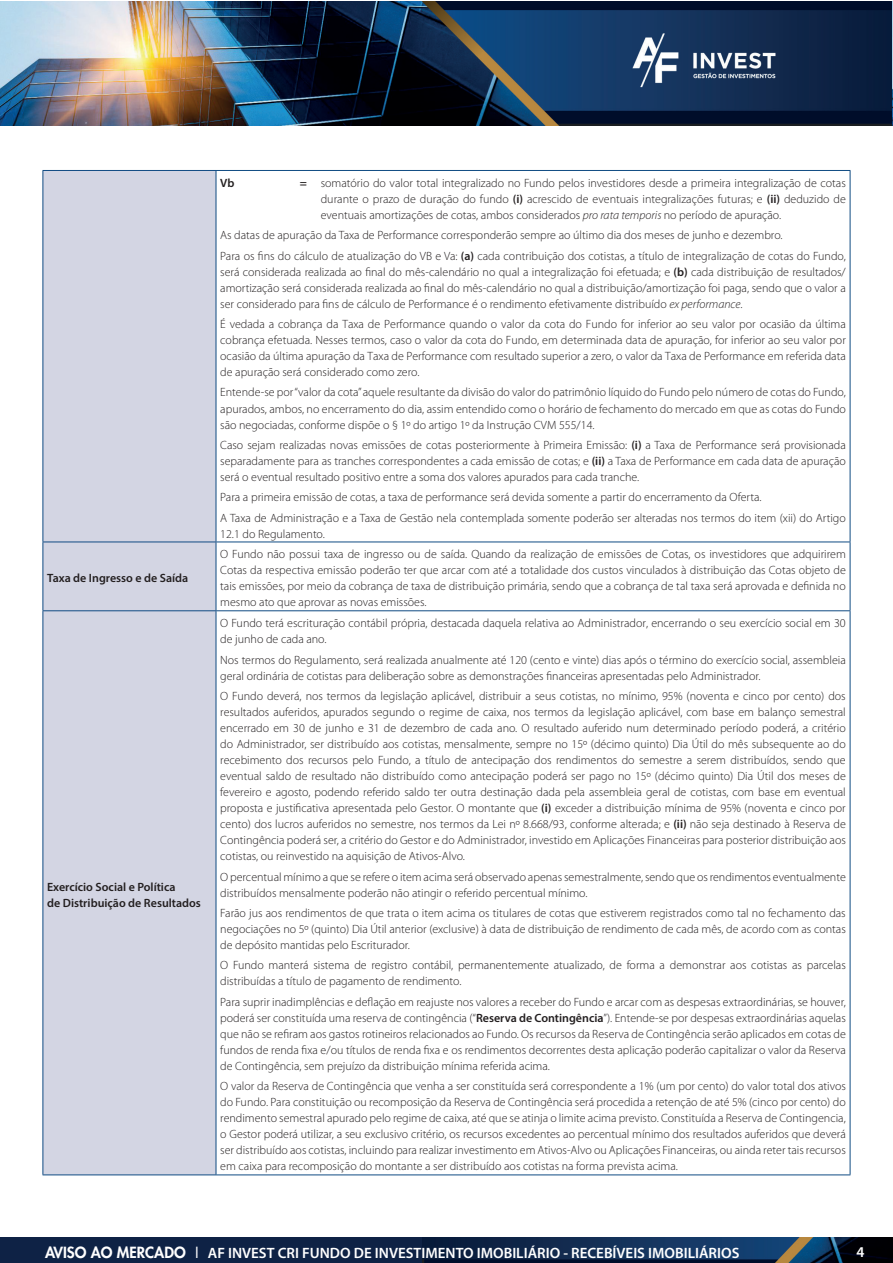
<style>
.page{position:relative;width:893px;height:1263px;background:#fff}
.page>*{position:absolute;margin:0;border:0;box-sizing:border-box;transform-origin:0 0}
.t1{font:600 15px "Myriad Pro";color:#fff}
.t2{font:300 12px/16px "Myriad Pro";color:#231f20;text-align:justify}
.t3{font:600 12px/16px "Myriad Pro";color:#231f20}
.s1{font-weight:600}
.s2{font-style:italic}
.s3{font-family:"Futura";font-weight:800}
.s4{font-family:"Futura";font-weight:400}
</style>
<div class="page">
<img style="left:0;top:1px;width:893px;height:124px">
<div style="left:0;top:1237px;width:893px;height:26px;background:#0e2245"></div>
<img style="left:422px;top:1237px;width:471px;height:26px">
<div style="left:44px;top:171px;width:172px;height:1003px;background:#d3d5e3"></div>
<hr style="left:43px;top:170px;width:173px;height:1px;background:#104b83">
<hr style="left:43px;top:171px;width:1px;height:371px;background:#104b83">
<hr style="left:216px;top:170px;width:634px;height:1px;background:#104b83">
<hr style="left:216px;top:171px;width:1px;height:371px;background:#104b83">
<hr style="left:850px;top:171px;width:1px;height:371px;background:#104b83">
<hr style="left:43px;top:542px;width:173px;height:1px;background:#104b83">
<hr style="left:43px;top:542px;width:1px;height:68px;background:#104b83">
<hr style="left:216px;top:542px;width:634px;height:1px;background:#104b83">
<hr style="left:216px;top:542px;width:1px;height:68px;background:#104b83">
<hr style="left:850px;top:542px;width:1px;height:68px;background:#104b83">
<hr style="left:43px;top:610px;width:173px;height:1px;background:#104b83">
<hr style="left:43px;top:611px;width:1px;height:563px;background:#104b83">
<hr style="left:216px;top:610px;width:634px;height:1px;background:#104b83">
<hr style="left:216px;top:611px;width:1px;height:563px;background:#104b83">
<hr style="left:850px;top:611px;width:1px;height:563px;background:#104b83">
<hr style="left:43px;top:1174px;width:173px;height:1px;background:#104b83">
<hr style="left:216px;top:1174px;width:634px;height:1px;background:#104b83">
<p class="t3" style="left:47px;top:570px;width:143px">Taxa de Ingresso e de Saída</p>
<p class="t3" style="left:47px;top:878px;width:155px">Exercício Social e Política<br>de Distribuição de Resultados</p>
<p class="t3" style="left:220px;top:175px;width:16px">Vb</p>
<p class="t2" style="left:321px;top:175px;width:527px;text-indent:-21px"><span class="s1">=</span> somatório do valor total integralizado no Fundo pelos investidores desde a primeira integralização de cotas durante o prazo de duração do fundo <span class="s1">(i)</span> acrescido de eventuais integralizações futuras; e <span class="s1">(ii)</span> deduzido de eventuais amortizações de cotas, ambos considerados <span class="s2">pro rata temporis</span> no período de apuração.</p>
<p class="t2" style="left:220px;top:225px;width:627px;line-height:20.2px">As datas de apuração da Taxa de Performance corresponderão sempre ao último dia dos meses de junho e dezembro.<br>Para os fins do cálculo de atualização do VB e Va: <span class="s1">(a)</span> cada contribuição dos cotistas, a título de integralização de cotas do Fundo,</p>
<p class="t2" style="left:220px;top:264px;width:627px">será considerada realizada ao final do mês-calendário no qual a integralização foi efetuada; e <span class="s1">(b)</span> cada distribuição de resultados/ amortização será considerada realizada ao final do mês-calendário no qual a distribuição/amortização foi paga, sendo que o valor a ser considerado para fins de cálculo de Performance é o rendimento efetivamente distribuído <span class="s2">ex performance</span>.</p>
<p class="t2" style="left:220px;top:316px;width:627px">É vedada a cobrança da Taxa de Performance quando o valor da cota do Fundo for inferior ao seu valor por ocasião da última cobrança efetuada. Nesses termos, caso o valor da cota do Fundo, em determinada data de apuração, for inferior ao seu valor por ocasião da última apuração da Taxa de Performance com resultado superior a zero, o valor da Taxa de Performance em referida data de apuração será considerado como zero.</p>
<p class="t2" style="left:220px;top:385px;width:627px">Entende-se por “valor da cota” aquele resultante da divisão do valor do patrimônio líquido do Fundo pelo número de cotas do Fundo, apurados, ambos, no encerramento do dia, assim entendido como o horário de fechamento do mercado em que as cotas do Fundo são negociadas, conforme dispõe o § 1º do artigo 1º da Instrução CVM 555/14.</p>
<p class="t2" style="left:220px;top:437px;width:627px">Caso sejam realizadas novas emissões de cotas posteriormente à Primeira Emissão: <span class="s1">(i)</span> a Taxa de Performance será provisionada separadamente para as tranches correspondentes a cada emissão de cotas; e <span class="s1">(ii)</span> a Taxa de Performance em cada data de apuração será o eventual resultado positivo entre a soma dos valores apurados para cada tranche.</p>
<p class="t2" style="left:220px;top:487px;width:627px;line-height:20.2px">Para a primeira emissão de cotas, a taxa de performance será devida somente a partir do encerramento da Oferta.<br>A Taxa de Administração e a Taxa de Gestão nela contemplada somente poderão ser alteradas nos termos do item (xii) do Artigo</p>
<p class="t2" style="left:220px;top:526px;width:106px">12.1 do Regulamento.</p>
<p class="t2" style="left:220px;top:546px;width:627px">O Fundo não possui taxa de ingresso ou de saída. Quando da realização de emissões de Cotas, os investidores que adquirirem Cotas da respectiva emissão poderão ter que arcar com até a totalidade dos custos vinculados à distribuição das Cotas objeto de tais emissões, por meio da cobrança de taxa de distribuição primária, sendo que a cobrança de tal taxa será aprovada e definida no mesmo ato que aprovar as novas emissões.</p>
<p class="t2" style="left:220px;top:615px;width:627px">O Fundo terá escrituração contábil própria, destacada daquela relativa ao Administrador, encerrando o seu exercício social em 30 de junho de cada ano.</p>
<p class="t2" style="left:220px;top:652px;width:627px">Nos termos do Regulamento, será realizada anualmente até 120 (cento e vinte) dias após o término do exercício social, assembleia geral ordinária de cotistas para deliberação sobre as demonstrações financeiras apresentadas pelo Administrador.</p>
<p class="t2" style="left:220px;top:688px;width:627px">O Fundo deverá, nos termos da legislação aplicável, distribuir a seus cotistas, no mínimo, 95% (noventa e cinco por cento) dos resultados auferidos, apurados segundo o regime de caixa, nos termos da legislação aplicável, com base em balanço semestral encerrado em 30 de junho e 31 de dezembro de cada ano. O resultado auferido num determinado período poderá, a critério do Administrador, ser distribuído aos cotistas, mensalmente, sempre no 15º (décimo quinto) Dia Útil do mês subsequente ao do recebimento dos recursos pelo Fundo, a título de antecipação dos rendimentos do semestre a serem distribuídos, sendo que eventual saldo de resultado não distribuído como antecipação poderá ser pago no 15º (décimo quinto) Dia Útil dos meses de fevereiro e agosto, podendo referido saldo ter outra destinação dada pela assembleia geral de cotistas, com base em eventual proposta e justificativa apresentada pelo Gestor. O montante que <span class="s1">(i)</span> exceder a distribuição mínima de 95% (noventa e cinco por cento) dos lucros auferidos no semestre, nos termos da Lei nº 8.668/93, conforme alterada; e <span class="s1">(ii)</span> não seja destinado à Reserva de Contingência poderá ser, a critério do Gestor e do Administrador, investido em Aplicações Financeiras para posterior distribuição aos cotistas, ou reinvestido na aquisição de Ativos-Alvo.</p>
<p class="t2" style="left:220px;top:869px;width:627px">O percentual mínimo a que se refere o item acima será observado apenas semestralmente, sendo que os rendimentos eventualmente distribuídos mensalmente poderão não atingir o referido percentual mínimo.</p>
<p class="t2" style="left:220px;top:905px;width:627px">Farão jus aos rendimentos de que trata o item acima os titulares de cotas que estiverem registrados como tal no fechamento das negociações no 5º (quinto) Dia Útil anterior (exclusive) à data de distribuição de rendimento de cada mês, de acordo com as contas de depósito mantidas pelo Escriturador.</p>
<p class="t2" style="left:220px;top:957px;width:627px">O Fundo manterá sistema de registro contábil, permanentemente atualizado, de forma a demonstrar aos cotistas as parcelas distribuídas a título de pagamento de rendimento.</p>
<p class="t2" style="left:220px;top:994px;width:627px">Para suprir inadimplências e deflação em reajuste nos valores a receber do Fundo e arcar com as despesas extraordinárias, se houver, poderá ser constituída uma reserva de contingência (“<span class="s1">Reserva de Contingência</span>”). Entende-se por despesas extraordinárias aquelas que não se refiram aos gastos rotineiros relacionados ao Fundo. Os recursos da Reserva de Contingência serão aplicados em cotas de fundos de renda fixa e/ou títulos de renda fixa e os rendimentos decorrentes desta aplicação poderão capitalizar o valor da Reserva de Contingência, sem prejuízo da distribuição mínima referida acima.</p>
<p class="t2" style="left:220px;top:1078px;width:627px">O valor da Reserva de Contingência que venha a ser constituída será correspondente a 1% (um por cento) do valor total dos ativos do Fundo. Para constituição ou recomposição da Reserva de Contingência será procedida a retenção de até 5% (cinco por cento) do rendimento semestral apurado pelo regime de caixa, até que se atinja o limite acima previsto. Constituída a Reserva de Contingencia, o Gestor poderá utilizar, a seu exclusivo critério, os recursos excedentes ao percentual mínimo dos resultados auferidos que deverá ser distribuído aos cotistas, incluindo para realizar investimento em Ativos-Alvo ou Aplicações Financeiras, ou ainda reter tais recursos em caixa para recomposição do montante a ser distribuído aos cotistas na forma prevista acima.</p>
<p class="t1" style="left:45px;top:1243px;width:696px"><span class="s3">AVISO AO MERCADO</span> <span class="s4">I</span> AF INVEST CRI FUNDO DE INVESTIMENTO IMOBILIÁRIO - RECEBÍVEIS IMOBILIÁRIOS</p>
<p class="t1" style="left:856px;top:1242px;width:10px">4</p>
</div>
